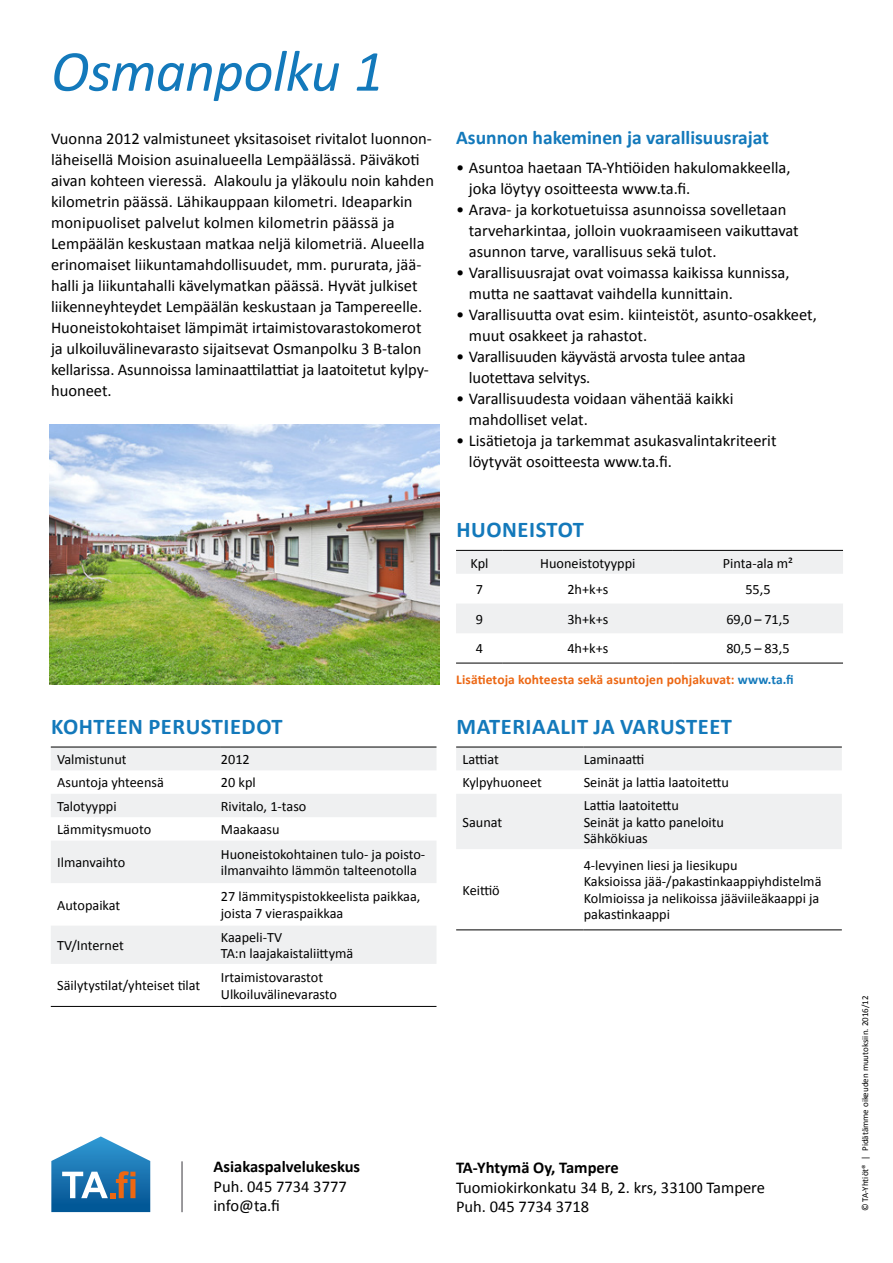
<style>
.page{position:relative;width:893px;height:1263px;background:#fff}
.page>*{position:absolute;margin:0;border:0;box-sizing:border-box;transform-origin:0 0}
.Otsikko1{font:italic 58.5px "Calibri";letter-spacing:-.015em;color:#1379bb}
.Otsikko_2{font:700 22.5px "Calibri";letter-spacing:.025em;color:#1379bb}
.Väliotsikko{font:700 19.5px "Calibri";color:#1379bb}
.leipis{font:16.5px/21px "Calibri";color:#000}
.leipis_bullets{font:16.5px/21px "Calibri";color:#000}
.yhteystiedot{font:16.5px "Calibri";color:#000}
.yhteystiedot-2{font:700 16.5px "Calibri";color:#000}
.taulukko_vasen_tasa{font:14.25px/16.5px "Calibri";color:#000}
.taulukko_keskitetty{font:14.25px "Calibri";color:#000}
.teksti_7pt{font:700 13.5px "Calibri";letter-spacing:.01em;color:#ec6713}
.teksti_6pt{font:9px "Calibri";color:#000}
.s1{color:#1379bb}
</style>
<div class="page">
<svg style="left:456px;top:746px;width:386px;height:1px"></svg>
<svg style="left:456px;top:748px;width:386px;height:101px"></svg>
<hr style="left:456px;top:747px;width:128px;height:1px;background:#000">
<hr style="left:584px;top:747px;width:258px;height:1px;background:#000">
<hr style="left:456px;top:929px;width:128px;height:1px;background:#000">
<hr style="left:584px;top:929px;width:258px;height:1px;background:#000">
<svg style="left:456px;top:551px;width:387px;height:82px"></svg>
<hr style="left:456px;top:550px;width:47px;height:1px;background:#000">
<hr style="left:503px;top:550px;width:170px;height:1px;background:#000">
<hr style="left:673px;top:550px;width:170px;height:1px;background:#000">
<hr style="left:456px;top:663px;width:47px;height:1px;background:#000">
<hr style="left:503px;top:663px;width:170px;height:1px;background:#000">
<hr style="left:673px;top:663px;width:170px;height:1px;background:#000">
<svg style="left:51px;top:746px;width:385px;height:260px"></svg>
<svg style="left:51px;top:748px;width:385px;height:216px;fill:#eff0f1"></svg>
<hr style="left:51px;top:747px;width:170px;height:1px;background:#000">
<hr style="left:221px;top:747px;width:215px;height:1px;background:#000">
<hr style="left:51px;top:1006px;width:170px;height:1px;background:#000">
<hr style="left:221px;top:1006px;width:215px;height:1px;background:#000">
<svg style="left:51px;top:1136px;width:99px;height:76px"></svg>
<hr style="left:181px;top:1161px;width:2px;height:51px;background:#757378">
<img style="left:50px;top:425px;width:389px;height:259px">
<p class="Otsikko1" style="left:51px;top:31px;width:334px">Osmanpolku 1</p>
<p class="leipis" style="left:51px;top:128px;width:385px">Vuonna 2012 valmistuneet yksitasoiset rivitalot luonnon&shy;läheisellä Moision asuinalueella Lempäälässä. Päiväkoti aivan kohteen vieressä. Alakoulu ja yläkoulu noin kahden kilometrin päässä. Lähikauppaan kilometri. Ideaparkin monipuoliset palvelut kolmen kilometrin päässä ja Lempäälän keskustaan matkaa neljä kilometriä. Alueella erinomaiset liikuntamahdollisuudet, mm. pururata, jää&shy;halli ja liikuntahalli kävelymatkan päässä. Hyvät julkiset liikenneyhteydet Lempäälän keskustaan ja Tampereelle.</p>
<p class="leipis" style="left:51px;top:317px;width:379px">Huoneistokohtaiset lämpimät irtaimistovarastokomerot ja ulkoiluvälinevarasto sijaitsevat Osmanpolku 3 B-talon kellarissa. Asunnoissa laminaattilattiat ja laatoitetut kylpy&shy;huoneet.</p>
<p class="Otsikko_2" style="left:51px;top:712px;width:233px">KOHTEEN PERUSTIEDOT</p>
<p class="taulukko_vasen_tasa" style="left:57px;top:751px;width:71px">Valmistunut</p>
<p class="taulukko_vasen_tasa" style="left:221px;top:751px;width:30px">2012</p>
<p class="taulukko_vasen_tasa" style="left:57px;top:774px;width:108px">Asuntoja yhteensä</p>
<p class="taulukko_vasen_tasa" style="left:221px;top:774px;width:36px">20 kpl</p>
<p class="taulukko_vasen_tasa" style="left:57px;top:798px;width:61px">Talotyyppi</p>
<p class="taulukko_vasen_tasa" style="left:221px;top:798px;width:87px">Rivitalo, 1-taso</p>
<p class="taulukko_vasen_tasa" style="left:57px;top:821px;width:96px">Lämmitysmuoto</p>
<p class="taulukko_vasen_tasa" style="left:221px;top:821px;width:60px">Maakaasu</p>
<p class="taulukko_vasen_tasa" style="left:57px;top:854px;width:70px">Ilmanvaihto</p>
<p class="taulukko_vasen_tasa" style="left:221px;top:846px;width:205px">Huoneistokohtainen tulo- ja poisto&shy;ilmanvaihto lämmön talteenotolla</p>
<p class="taulukko_vasen_tasa" style="left:57px;top:897px;width:65px">Autopaikat</p>
<p class="taulukko_vasen_tasa" style="left:221px;top:888px;width:201px">27 lämmityspistokkeelista paikkaa, joista 7 vieraspaikkaa</p>
<p class="taulukko_vasen_tasa" style="left:57px;top:937px;width:68px">TV/Internet</p>
<p class="taulukko_vasen_tasa" style="left:221px;top:929px;width:63px">Kaapeli-TV</p>
<p class="taulukko_vasen_tasa" style="left:221px;top:945px;width:134px">TA:n laajakaistaliittymä</p>
<p class="taulukko_vasen_tasa" style="left:57px;top:977px;width:145px">Säilytystilat/yhteiset tilat</p>
<p class="taulukko_vasen_tasa" style="left:221px;top:969px;width:104px">Irtaimistovarastot</p>
<p class="taulukko_vasen_tasa" style="left:221px;top:986px;width:118px">Ulkoiluvälinevarasto</p>
<p class="Väliotsikko" style="left:456px;top:125px;width:314px">Asunnon hakeminen ja varallisuusrajat</p>
<p class="leipis_bullets" style="left:469px;top:157px;width:323px;text-indent:-13px">• Asuntoa haetaan TA-Yhtiöiden hakulomakkeella, joka löytyy osoitteesta www.ta.fi.</p>
<p class="leipis_bullets" style="left:469px;top:199px;width:331px;text-indent:-13px">• Arava- ja korkotuetuissa asunnoissa sovelletaan tarveharkintaa, jolloin vuokraamiseen vaikuttavat asunnon tarve, varallisuus sekä tulot.</p>
<p class="leipis_bullets" style="left:469px;top:262px;width:322px;text-indent:-13px">• Varallisuusrajat ovat voimassa kaikissa kunnissa, mutta ne saattavat vaihdella kunnittain.</p>
<p class="leipis_bullets" style="left:469px;top:304px;width:349px;text-indent:-13px">• Varallisuutta ovat esim. kiinteistöt, asunto-osakkeet, muut osakkeet ja rahastot.</p>
<p class="leipis_bullets" style="left:469px;top:346px;width:278px;text-indent:-13px">• Varallisuuden käyvästä arvosta tulee antaa luotettava selvitys.</p>
<p class="leipis_bullets" style="left:469px;top:388px;width:266px;text-indent:-13px">• Varallisuudesta voidaan vähentää kaikki mahdolliset velat.</p>
<p class="leipis_bullets" style="left:469px;top:430px;width:309px;text-indent:-13px">• Lisätietoja ja tarkemmat asukasvalintakriteerit löytyvät osoitteesta www.ta.fi.</p>
<p class="Otsikko_2" style="left:456px;top:516px;width:129px">HUONEISTOT</p>
<p class="taulukko_keskitetty" style="left:470px;top:554px;width:19px">Kpl</p>
<p class="taulukko_keskitetty" style="left:540px;top:554px;width:97px">Huoneistotyyppi</p>
<p class="taulukko_keskitetty" style="left:723px;top:554px;width:72px">Pinta-ala m²</p>
<p class="taulukko_keskitetty" style="left:476px;top:580px;width:9px">7</p>
<p class="taulukko_keskitetty" style="left:567px;top:580px;width:42px">2h+k+s</p>
<p class="taulukko_keskitetty" style="left:745px;top:580px;width:27px">55,5</p>
<p class="taulukko_keskitetty" style="left:476px;top:610px;width:9px">9</p>
<p class="taulukko_keskitetty" style="left:567px;top:610px;width:42px">3h+k+s</p>
<p class="taulukko_keskitetty" style="left:726px;top:610px;width:65px">69,0 – 71,5</p>
<p class="taulukko_keskitetty" style="left:476px;top:640px;width:9px">4</p>
<p class="taulukko_keskitetty" style="left:567px;top:640px;width:42px">4h+k+s</p>
<p class="taulukko_keskitetty" style="left:726px;top:640px;width:65px">80,5 – 83,5</p>
<p class="teksti_7pt" style="left:456px;top:671px;width:339px">Lisätietoja kohteesta sekä asuntojen pohjakuvat: <span class="s1">www.ta.fi</span></p>
<p class="Otsikko_2" style="left:457px;top:712px;width:277px">MATERIAALIT JA VARUSTEET</p>
<p class="taulukko_vasen_tasa" style="left:463px;top:751px;width:38px">Lattiat</p>
<p class="taulukko_vasen_tasa" style="left:584px;top:751px;width:62px">Laminaatti</p>
<p class="taulukko_vasen_tasa" style="left:463px;top:774px;width:81px">Kylpyhuoneet</p>
<p class="taulukko_vasen_tasa" style="left:584px;top:774px;width:147px">Seinät ja lattia laatoitettu</p>
<p class="taulukko_vasen_tasa" style="left:463px;top:814px;width:41px">Saunat</p>
<p class="taulukko_vasen_tasa" style="left:584px;top:797px;width:97px">Lattia laatoitettu</p>
<p class="taulukko_vasen_tasa" style="left:584px;top:814px;width:142px">Seinät ja katto paneloitu</p>
<p class="taulukko_vasen_tasa" style="left:584px;top:830px;width:65px">Sähkökiuas</p>
<p class="taulukko_vasen_tasa" style="left:463px;top:882px;width:39px">Keittiö</p>
<p class="taulukko_vasen_tasa" style="left:584px;top:857px;width:155px">4-levyinen liesi ja liesikupu</p>
<p class="taulukko_vasen_tasa" style="left:584px;top:873px;width:239px">Kaksioissa jää-/pakastinkaappiyhdistelmä<br>Kolmioissa ja nelikoissa jääviileäkaappi ja pakastinkaappi</p>
<p class="yhteystiedot-2" style="left:214px;top:1156px;width:148px">Asiakaspalvelukeskus</p>
<p class="yhteystiedot" style="left:214px;top:1176px;width:135px">Puh. 045 7734 3777</p>
<p class="yhteystiedot" style="left:214px;top:1195px;width:68px">info@ta.fi</p>
<p class="yhteystiedot-2" style="left:456px;top:1157px;width:164px">TA-Yhtymä Oy, Tampere</p>
<p class="yhteystiedot" style="left:456px;top:1177px;width:310px">Tuomiokirkonkatu 34 B, 2. krs, 33100 Tampere</p>
<p class="yhteystiedot" style="left:456px;top:1196px;width:135px">Puh. 045 7734 3718</p>
<p class="teksti_6pt" style="left:859px;top:1211px;width:217px;rotate:-90deg">© TA-Yhtiöt® | Pidätämme oikeuden muutoksiin. 2016/12</p>
</div>
